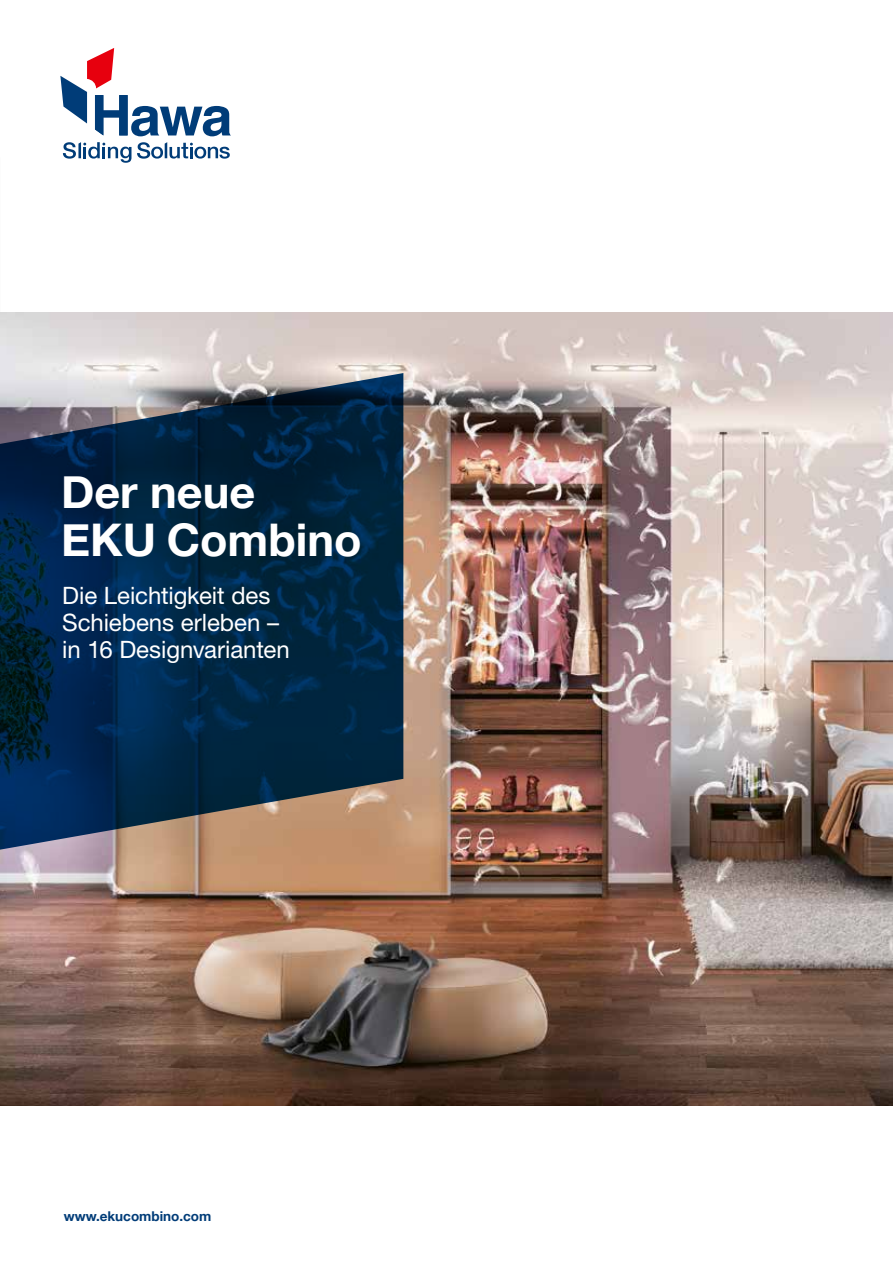
<style>
.page{position:relative;width:893px;height:1263px;background:#fff}
.page>*{position:absolute;margin:0;border:0;box-sizing:border-box;transform-origin:0 0}
.t1{font:700 45px/48px "Helvetica Neue";color:#fff}
.t2{font:24px/27px "Helvetica Neue LT Std";letter-spacing:-.005em;color:#fff}
.t3{font:700 13.5px "Helvetica Neue";color:#003c78}
</style>
<div class="page">
<img style="left:0;top:313px;width:893px;height:792px">
<svg style="left:0;top:373px;width:403px;height:477px;background:#1b3850"></svg>
<svg style="left:60px;top:48px;width:171px;height:88px"></svg>
<svg style="left:63px;top:142px;width:68px;height:21px"></svg>
<svg style="left:137px;top:142px;width:93px;height:17px"></svg>
<h1 class="t1" style="left:61px;top:469px;width:302px">Der neue<br>EKU Combino</h1>
<p class="t2" style="left:62px;top:582px;width:229px">Die Leichtigkeit des<br>Schiebens erleben – in 16 Designvarianten</p>
<p class="t3" style="left:64px;top:1206px;width:149px">www.ekucombino.com</p>
</div>
